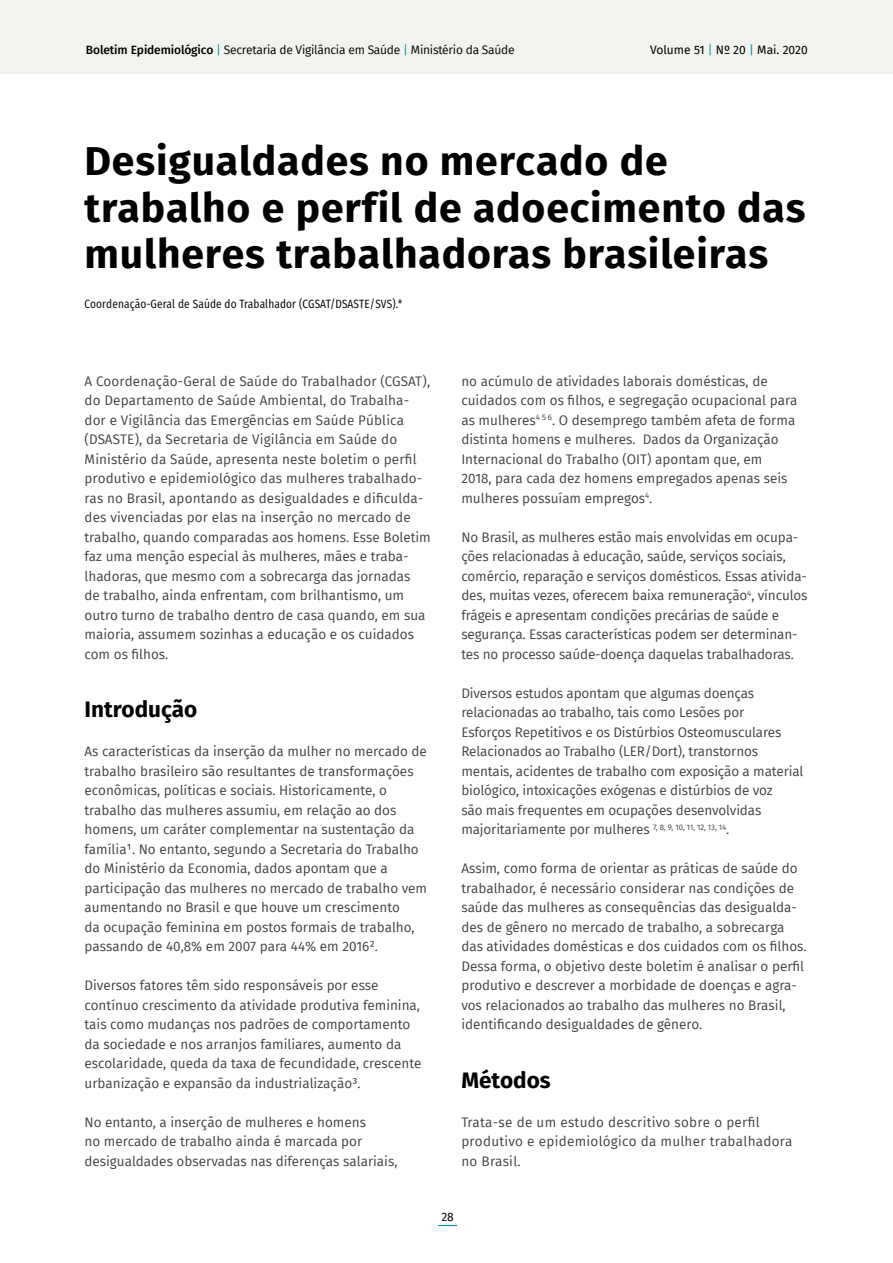
<style>
.page{position:relative;width:893px;height:1263px;background:#fff}
.page>*{position:absolute;margin:0;border:0;box-sizing:border-box;transform-origin:0 0}
.t1{font:700 40.5px/46.5px "Fira Sans";letter-spacing:.02em;color:#000}
.t2{font:700 22.5px "Fira Sans";color:#000}
.t3{font:13.5px/19.5px "Fira Sans";color:#414042}
.t4{font:13.5px/19.5px "Fira Sans";letter-spacing:.02em;color:#414042}
.t5{font:12px "Fira Sans";letter-spacing:-.02em;color:#000}
.t6{font:12px "Fira Sans Condensed";letter-spacing:.01em;color:#000}
.t7{font:12px "Fira Sans";color:#000}
.s1{font-weight:500}
.s2{color:#098aa8}
</style>
<div class="page">
<div style="left:0;top:0;width:893px;height:74px;background:#f2f2ee"></div>
<svg style="left:438px;top:1225px;width:19px;height:1px"></svg>
<p class="t5" style="left:86px;top:41px;width:430px"><span class="s1">Boletim Epidemiológico</span> <span class="s2">|</span> Secretaria de Vigilância em Saúde <span class="s2">|</span> Ministério da Saúde</p>
<p class="t7" style="left:650px;top:41px;width:159px">Volume 51 <span class="s2">|</span> Nº 20 <span class="s2">|</span> Mai. 2020</p>
<h1 class="t1" style="left:85px;top:135px;width:723px">Desigualdades no mercado de trabalho e perfil de adoecimento das mulheres trabalhadoras brasileiras</h1>
<p class="t6" style="left:85px;top:292px;width:319px">Coordenação-Geral de Saúde do Trabalhador (CGSAT/DSASTE/SVS).*</p>
<p class="t3" style="left:85px;top:371px;width:348px">A Coordenação-Geral de Saúde do Trabalhador (CGSAT), do Departamento de Saúde Ambiental, do Trabalha&shy;dor e Vigilância das Emergências em Saúde Pública (DSASTE), da Secretaria de Vigilância em Saúde do Ministério da Saúde, apresenta neste boletim o perfil produtivo e epidemiológico das mulheres trabalhado&shy;ras no Brasil, apontando as desigualdades e dificulda&shy;des vivenciadas por elas na inserção no mercado de trabalho, quando comparadas aos homens. Esse Boletim faz uma menção especial às mulheres, mães e traba&shy;lhadoras, que mesmo com a sobrecarga das jornadas<br>de trabalho, ainda enfrentam, com brilhantismo, um outro turno de trabalho dentro de casa quando, em sua maioria, assumem sozinhas a educação e os cuidados com os filhos.</p>
<h2 class="t2" style="left:85px;top:690px;width:114px">Introdução</h2>
<p class="t3" style="left:85px;top:741px;width:344px">As características da inserção da mulher no mercado de trabalho brasileiro são resultantes de transformações econômicas, políticas e sociais. Historicamente, o trabalho das mulheres assumiu, em relação ao dos homens, um caráter complementar na sustentação da família¹. No entanto, segundo a Secretaria do Trabalho do Ministério da Economia, dados apontam que a participação das mulheres no mercado de trabalho vem aumentando no Brasil e que houve um crescimento<br>da ocupação feminina em postos formais de trabalho, passando de 40,8% em 2007 para 44% em 2016².</p>
<p class="t3" style="left:85px;top:975px;width:339px">Diversos fatores têm sido responsáveis por esse contínuo crescimento da atividade produtiva feminina, tais como mudanças nos padrões de comportamento da sociedade e nos arranjos familiares, aumento da escolaridade, queda da taxa de fecundidade, crescente urbanização e expansão da industrialização³.</p>
<p class="t3" style="left:85px;top:1112px;width:314px">No entanto, a inserção de mulheres e homens<br>no mercado de trabalho ainda é marcada por desigualdades observadas nas diferenças salariais,</p>
<p class="t3" style="left:461px;top:371px;width:337px">no acúmulo de atividades laborais domésticas, de cuidados com os filhos, e segregação ocupacional para as mulheres<sup>4</sup> <sup>5</sup> <sup>6</sup>. O desemprego também afeta de forma distinta homens e mulheres. Dados da Organização Internacional do Trabalho (OIT) apontam que, em<br>2018, para cada dez homens empregados apenas seis mulheres possuíam empregos<sup>4</sup>.</p>
<p class="t3" style="left:461px;top:527px;width:347px">No Brasil, as mulheres estão mais envolvidas em ocupa&shy;ções relacionadas à educação, saúde, serviços sociais, comércio, reparação e serviços domésticos. Essas ativida&shy;des, muitas vezes, oferecem baixa remuneração<sup>4</sup>, vínculos frágeis e apresentam condições precárias de saúde e segurança. Essas características podem ser determinan&shy;tes no processo saúde-doença daquelas trabalhadoras.</p>
<p class="t3" style="left:461px;top:683px;width:344px">Diversos estudos apontam que algumas doenças relacionadas ao trabalho, tais como Lesões por<br>Esforços Repetitivos e os Distúrbios Osteomusculares Relacionados ao Trabalho (LER/Dort), transtornos mentais, acidentes de trabalho com exposição a material biológico, intoxicações exógenas e distúrbios de voz<br>são mais frequentes em ocupações desenvolvidas majoritariamente por mulheres <sup>7,</sup> <sup>8,</sup> <sup>9,</sup> <sup>10,</sup> <sup>11,</sup> <sup>12,</sup> <sup>13,</sup> <sup>14</sup>.</p>
<p class="t3" style="left:461px;top:858px;width:347px">Assim, como forma de orientar as práticas de saúde do trabalhador, é necessário considerar nas condições de saúde das mulheres as consequências das desigualda&shy;des de gênero no mercado de trabalho, a sobrecarga das atividades domésticas e dos cuidados com os filhos.<br>Dessa forma, o objetivo deste boletim é analisar o perfil produtivo e descrever a morbidade de doenças e agra&shy;vos relacionados ao trabalho das mulheres no Brasil, identificando desigualdades de gênero.</p>
<h2 class="t2" style="left:461px;top:1061px;width:91px">Métodos</h2>
<p class="t4" style="left:461px;top:1112px;width:332px">Trata-se de um estudo descritivo sobre o perfil produtivo e epidemiológico da mulher trabalhadora no Brasil.</p>
<p class="t7" style="left:441px;top:1207px;width:14px">28</p>
</div>
